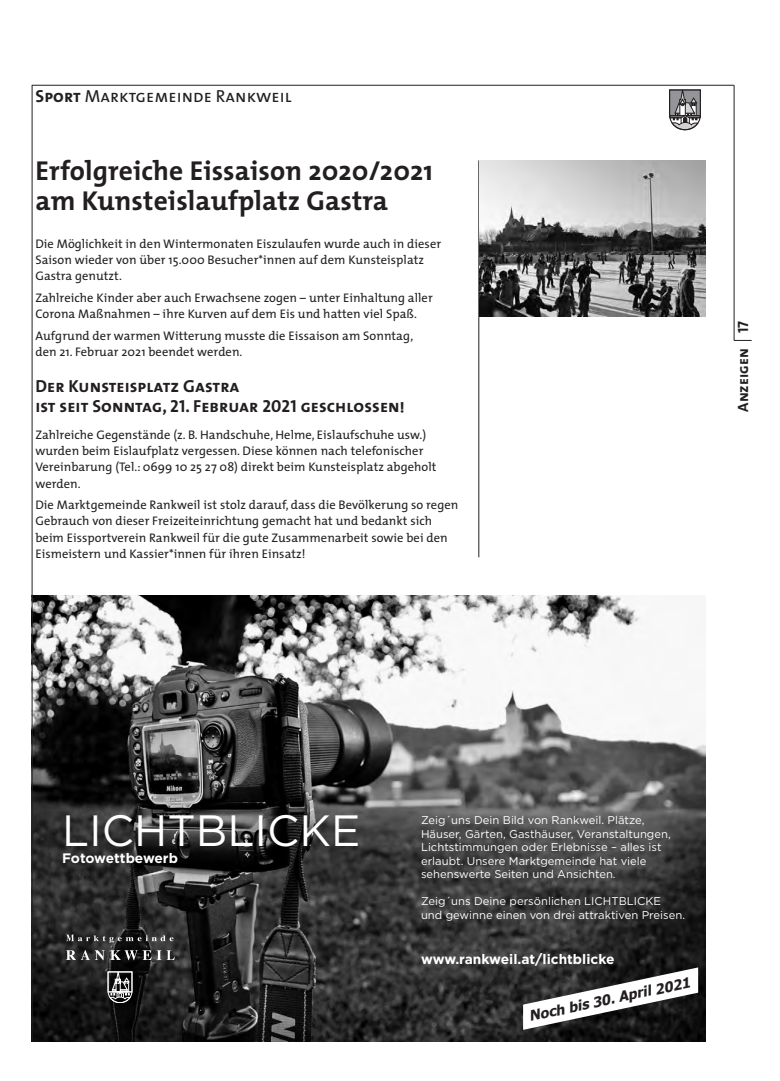
<style>
.page{position:relative;width:780px;height:1081px;background:#fff}
.page>*{position:absolute;margin:0;border:0;box-sizing:border-box;transform-origin:0 0}
.t1{font:43.75px "Gotham";color:#fff}
.t2{font:700 27.5px/30px "The Mix";letter-spacing:.005em;color:#231f20}
.t3{font:17.5px/20px "The Mix Bold Caps";letter-spacing:.005em;color:#231f20}
.t4{font:17.5px "The Mix Caps";letter-spacing:.005em;color:#231f20}
.t5{font:15px "The Mix Bold Caps";color:#231f20}
.t6{font:italic 700 14.12px "Tahoma";color:#231f20}
.t7{font:700 13.75px "Gotham";color:#fff}
.t8{font:12.5px/16.2px "The Mix";letter-spacing:.005em;color:#231f20}
.t9{font:11.25px/13.5px "Gotham";color:#fff}
.s1{font-family:"The Mix Bold Caps"}
</style>
<div class="page">
<img style="left:33px;top:595px;width:672px;height:447px">
<svg style="left:66px;top:934px;width:107px;height:9px"></svg>
<svg style="left:66px;top:950px;width:109px;height:10px"></svg>
<svg style="left:108px;top:971px;width:24px;height:32px"></svg>
<svg style="left:523px;top:967px;width:175px;height:63px"></svg>
<svg style="left:733px;top:340px;width:18px;height:1px"></svg>
<hr style="left:733px;top:85px;width:1px;height:255px;background:#231f20">
<hr style="left:32px;top:85px;width:1px;height:957px;background:#231f20">
<hr style="left:32px;top:85px;width:701px;height:1px;background:#231f20">
<svg style="left:669px;top:89px;width:32px;height:41px"></svg>
<hr style="left:478px;top:160px;width:1px;height:397px;background:#231f20">
<img style="left:479px;top:160px;width:226px;height:156px">
<h3 class="t4" style="left:35px;top:82px;width:258px"><span class="s1">Sport</span> Marktgemeinde Rankweil</h3>
<h2 class="t2" style="left:35px;top:155px;width:399px">Erfolgreiche Eissaison 2020/2021 am Kunsteislaufplatz Gastra</h2>
<p class="t8" style="left:35px;top:235px;width:407px">Die Möglichkeit in den Wintermonaten Eiszulaufen wurde auch in dieser<br>Saison wieder von über 15.000 Besucher*innen auf dem Kunsteisplatz<br>Gastra genutzt.</p>
<p class="t8" style="left:35px;top:289px;width:399px">Zahlreiche Kinder aber auch Erwachsene zogen – unter Einhaltung aller<br>Corona Maßnahmen – ihre Kurven auf dem Eis und hatten viel Spaß.</p>
<p class="t8" style="left:35px;top:327px;width:379px">Aufgrund der warmen Witterung musste die Eissaison am Sonntag, den 21. Februar 2021 beendet werden.</p>
<h3 class="t3" style="left:35px;top:375px;width:370px">Der Kunsteisplatz Gastra<br>ist seit Sonntag, 21. Februar 2021 geschlossen!</h3>
<p class="t8" style="left:35px;top:426px;width:402px">Zahlreiche Gegenstände (z. B. Handschuhe, Helme, Eislaufschuhe usw.) wurden beim Eislaufplatz vergessen. Diese können nach telefonischer Vereinbarung (Tel.: 0699 10 25 27 08) direkt beim Kunsteisplatz abgeholt werden.</p>
<p class="t8" style="left:35px;top:496px;width:424px">Die Marktgemeinde Rankweil ist stolz darauf, dass die Bevölkerung so regen Gebrauch von dieser Freizeiteinrichtung gemacht hat und bedankt sich beim Eissportverein Rankweil für die gute Zusammenarbeit sowie bei den Eismeistern und Kassier*innen für ihren Einsatz!</p>
<p class="t5" style="left:730px;top:412px;width:92px;rotate:-90deg">Anzeigen 17</p>
<h1 class="t1" style="left:62px;top:803px;width:300px">LICHTBLICKE</h1>
<p class="t7" style="left:62px;top:850px;width:117px">Fotowettbewerb</p>
<p class="t9" style="left:421px;top:813px;width:251px">Zeig´uns Dein Bild von Rankweil. Plätze, Häuser, Gärten, Gasthäuser, Veranstaltungen, Lichtstimmungen oder Erlebnisse – alles ist erlaubt. Unsere Marktgemeinde hat viele sehenswerte Seiten und Ansichten.</p>
<p class="t9" style="left:421px;top:894px;width:265px">Zeig´uns Deine persönlichen LICHTBLICKE und gewinne einen von drei attraktiven Preisen.</p>
<p class="t7" style="left:421px;top:950px;width:195px">www.rankweil.at/lichtblicke</p>
<p class="t6" style="left:527px;top:1006px;width:166px;rotate:-12deg">Noch bis 30. April 2021</p>
</div>
